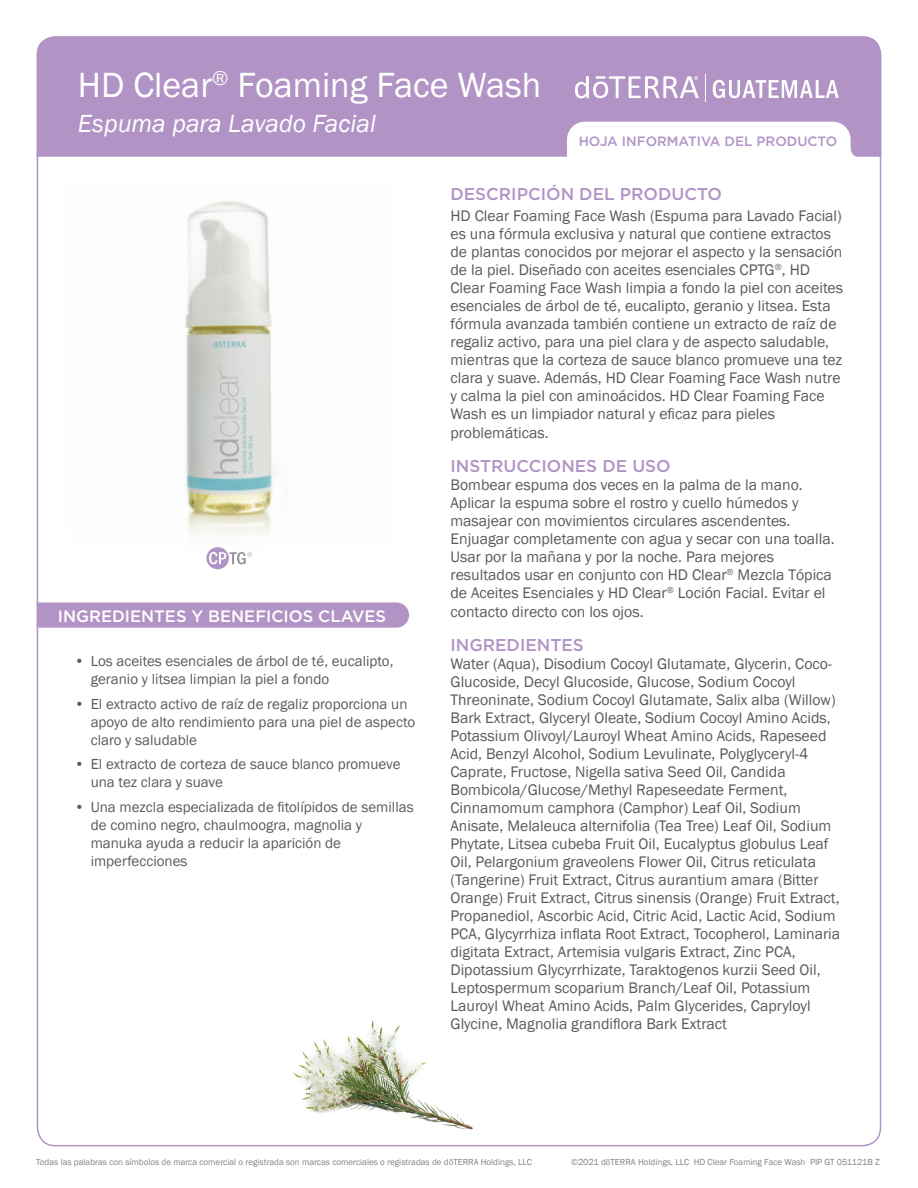
<style>
.page{position:relative;width:918px;height:1188px;background:#fff}
.page>*{position:absolute;margin:0;border:0;box-sizing:border-box;transform-origin:0 0}
.Main_H1{font:36px "Franklin Gothic";color:#fff}
.Main_H1-2{font:italic 25.5px "Franklin Gothic";color:#fff}
.Body{font:500 17.1px "Gotham";color:#b194c5}
.Purple_Headers{font:500 17.1px "Gotham";color:#b194c5}
.t1{font:500 16.5px "Gotham";color:#fff}
.Body-2{font:15.75px/18px "Franklin Gothic";color:#5a5a5d}
.t2{font:15px/18px "Franklin Gothic";color:#5a5a5d}
.t3{font:500 13.5px "Gotham";color:#b194c5}
.t4{font:9px "Franklin Gothic";color:#808285}
</style>
<div class="page">
<div style="left:37px;top:36px;width:844px;height:121px;background:#b194c5"></div>
<svg style="left:567px;top:122px;width:294px;height:35px"></svg>
<svg style="left:713px;top:80px;width:126px;height:18px"></svg>
<svg style="left:575px;top:76px;width:124px;height:22px"></svg>
<svg style="left:705px;top:74px;width:1px;height:28px"></svg>
<svg style="left:206px;top:549px;width:46px;height:20px"></svg>
<img style="left:185px;top:201px;width:88px;height:348px">
<svg style="left:37px;top:602px;width:372px;height:26px;background:#b397c7"></svg>
<img style="left:293px;top:1020px;width:180px;height:110px">
<p class="Main_H1" style="left:78px;top:63px;width:465px">HD Clear<sup>®</sup> Foaming Face Wash</p>
<p class="Main_H1-2" style="left:78px;top:107px;width:299px">Espuma para Lavado Facial</p>
<p class="t3" style="left:579px;top:132px;width:260px">HOJA INFORMATIVA DEL PRODUCTO</p>
<p class="t1" style="left:58px;top:605px;width:330px">INGREDIENTES Y BENEFICIOS CLAVES</p>
<p class="t2" style="left:91px;top:652px;width:304px;text-indent:-16px">• Los aceites esenciales de árbol de té, eucalipto, geranio y litsea limpian la piel a fondo</p>
<p class="t2" style="left:91px;top:695px;width:326px;text-indent:-16px">• El extracto activo de raíz de regaliz proporciona un apoyo de alto rendimiento para una piel de aspecto claro y saludable</p>
<p class="t2" style="left:91px;top:756px;width:311px;text-indent:-16px">• El extracto de corteza de sauce blanco promueve una tez clara y suave</p>
<p class="t2" style="left:91px;top:799px;width:325px;text-indent:-16px">• Una mezcla especializada de fitolípidos de semillas de comino negro, chaulmoogra, magnolia y manuka ayuda a reducir la aparición de imperfecciones</p>
<p class="Purple_Headers" style="left:451px;top:182px;width:273px">DESCRIPCIÓN DEL PRODUCTO</p>
<p class="Body-2" style="left:451px;top:207px;width:394px">HD Clear Foaming Face Wash (Espuma para Lavado Facial) es una fórmula exclusiva y natural que contiene extractos de plantas conocidos por mejorar el aspecto y la sensación de la piel. Diseñado con aceites esenciales CPTG<sup>®</sup>, HD Clear Foaming Face Wash limpia a fondo la piel con aceites esenciales de árbol de té, eucalipto, geranio y litsea. Esta fórmula avanzada también contiene un extracto de raíz de regaliz activo, para una piel clara y de aspecto saludable, mientras que la corteza de sauce blanco promueve una tez clara y suave. Además, HD Clear Foaming Face Wash nutre y calma la piel con aminoácidos. HD Clear Foaming Face Wash es un limpiador natural y eficaz para pieles problemáticas.</p>
<p class="Body" style="left:451px;top:455px;width:222px">INSTRUCCIONES DE USO</p>
<p class="Body-2" style="left:451px;top:476px;width:386px">Bombear espuma dos veces en la palma de la mano.<br>Aplicar la espuma sobre el rostro y cuello húmedos y masajear con movimientos circulares ascendentes.<br>Enjuagar completamente con agua y secar con una toalla.<br>Usar por la mañana y por la noche. Para mejores resultados usar en conjunto con HD Clear<sup>®</sup> Mezcla Tópica de Aceites Esenciales y HD Clear<sup>®</sup> Loción Facial. Evitar el contacto directo con los ojos.</p>
<p class="Body" style="left:451px;top:633px;width:135px">INGREDIENTES</p>
<p class="Body-2" style="left:451px;top:655px;width:391px">Water (Aqua), Disodium Cocoyl Glutamate, Glycerin, Coco-Glucoside, Decyl Glucoside, Glucose, Sodium Cocoyl Threoninate, Sodium Cocoyl Glutamate, Salix alba (Willow)<br>Bark Extract, Glyceryl Oleate, Sodium Cocoyl Amino Acids, Potassium Olivoyl/Lauroyl Wheat Amino Acids, Rapeseed Acid, Benzyl Alcohol, Sodium Levulinate, Polyglyceryl-4<br>Caprate, Fructose, Nigella sativa Seed Oil, Candida Bombicola/Glucose/Methyl Rapeseedate Ferment, Cinnamomum camphora (Camphor) Leaf Oil, Sodium Anisate, Melaleuca alternifolia (Tea Tree) Leaf Oil, Sodium Phytate, Litsea cubeba Fruit Oil, Eucalyptus globulus Leaf Oil, Pelargonium graveolens Flower Oil, Citrus reticulata (Tangerine) Fruit Extract, Citrus aurantium amara (Bitter Orange) Fruit Extract, Citrus sinensis (Orange) Fruit Extract, Propanediol, Ascorbic Acid, Citric Acid, Lactic Acid, Sodium PCA, Glycyrrhiza inflata Root Extract, Tocopherol, Laminaria digitata Extract, Artemisia vulgaris Extract, Zinc PCA, Dipotassium Glycyrrhizate, Taraktogenos kurzii Seed Oil, Leptospermum scoparium Branch/Leaf Oil, Potassium Lauroyl Wheat Amino Acids, Palm Glycerides, Capryloyl Glycine, Magnolia grandiflora Bark Extract</p>
<p class="t4" style="left:36px;top:1156px;width:497px">Todas las palabras con símbolos de marca comercial o registrada son marcas comerciales o registradas de dōTERRA Holdings, LLC</p>
<p class="t4" style="left:571px;top:1156px;width:310px">©2021 dōTERRA Holdings, LLC HD Clear Foaming Face Wash PIP GT 051121B Z</p>
</div>
